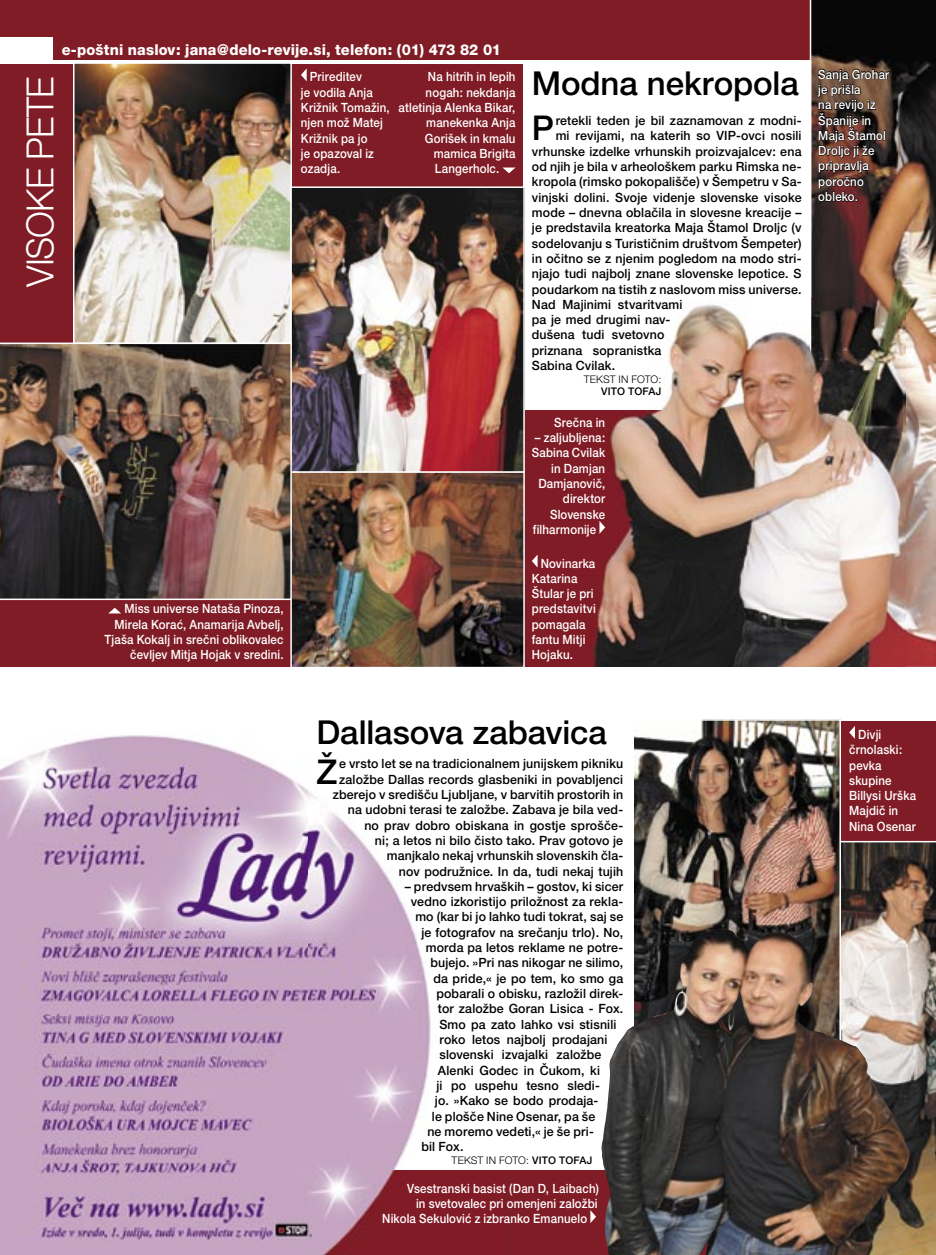
<style>
.page{position:relative;width:936px;height:1255px;background:#fff}
.page>*{position:absolute;margin:0;border:0;box-sizing:border-box;transform-origin:0 0}
.t1{font:300 37.5px "Helvetica Neue";letter-spacing:-.03em;color:#fff;scale:.96 1}
.t2{font:500 34.2px "Helvetica Neue";color:#000}
.t3{font:500 33px "Helvetica Neue";letter-spacing:-.005em;color:#000}
.t4{font:800 15px "Helvetica Neue";letter-spacing:.01em;color:#fff}
.t5{font:500 12.75px/15.3px "Helvetica Neue";letter-spacing:.015em;color:#000;text-align:right}
.t6{font:500 12.75px/15.3px "Helvetica Neue";letter-spacing:.015em;color:#fff;scale:.9 1}
.t7{font:300 10.5px "Helvetica Neue";letter-spacing:.01em;color:#000}
.t8{font:500 10.5px "Helvetica Neue";letter-spacing:.015em;color:#000}
.s1{font-weight:500}
</style>
<div class="page">
<div style="left:0;top:0;width:935px;height:1254px;background:#801c25"></div>
<hr style="left:0;top:61px;width:935px;height:3px;background:#fff">
<div style="left:0;top:666px;width:935px;height:54px;background:#fff"></div>
<div style="left:523px;top:62px;width:289px;height:347px;background:#fff"></div>
<div style="left:0;top:696px;width:644px;height:473px;background:#fff"></div>
<div style="left:0;top:38px;width:53px;height:26px;background:#fff"></div>
<img style="left:0;top:735px;width:515px;height:519px">
<img style="left:840px;top:840px;width:95px;height:414px">
<img style="left:634px;top:719px;width:206px;height:209px">
<img style="left:600px;top:928px;width:310px;height:326px">
<img style="left:809px;top:0;width:126px;height:667px">
<img style="left:73px;top:63px;width:219px;height:279px">
<img style="left:579px;top:298px;width:325px;height:368px">
<img style="left:290px;top:186px;width:234px;height:285px">
<img style="left:290px;top:471px;width:234px;height:196px">
<img style="left:0;top:342px;width:292px;height:258px">
<svg style="left:849px;top:727px;width:5px;height:11px"></svg>
<svg style="left:590px;top:1210px;width:6px;height:13px"></svg>
<svg style="left:817px;top:68px;width:73px;height:134px;background:#442c23"></svg>
<svg style="left:599px;top:521px;width:6px;height:13px"></svg>
<svg style="left:109px;top:607px;width:12px;height:6px"></svg>
<svg style="left:532px;top:555px;width:5px;height:12px"></svg>
<svg style="left:301px;top:68px;width:6px;height:13px"></svg>
<svg style="left:502px;top:167px;width:13px;height:6px"></svg>
<p class="t4" style="left:62px;top:42px;width:441px">e-poštni naslov: jana@delo-revije.si, telefon: (01) 473 82 01</p>
<h1 class="t1" style="left:19px;top:287px;width:220px;rotate:-90deg">VISOKE PETE</h1>
<h3 class="t3" style="left:532px;top:64px;width:268px">Modna nekropola</h3>
<p class="t6" style="left:301px;top:69px;width:100px;text-indent:9px">Prireditev<br>je vodila Anja<br>Križnik Tomažin, njen mož Matej<br>Križnik pa jo<br>je opazoval iz ozadja.</p>
<p class="t6" style="left:428px;top:69px;width:99px">Na hitrih in lepih</p>
<p class="t6" style="left:425px;top:85px;width:101px">nogah: nekdanja</p>
<p class="t6" style="left:398px;top:100px;width:131px">atletinja Alenka Bikar,</p>
<p class="t6" style="left:426px;top:115px;width:101px">manekenka Anja</p>
<p class="t6" style="left:425px;top:130px;width:102px">Gorišek in kmalu</p>
<p class="t6" style="left:433px;top:146px;width:92px">mamica Brigita</p>
<p class="t6" style="left:435px;top:161px;width:73px">Langerholc.</p>
<h2 class="t2" style="left:532px;top:109px;width:24px">P</h2>
<p class="t5" style="left:555px;top:113px;width:247px">retekli teden je bil zaznamovan z modni-</p>
<p class="t5" style="left:555px;top:128px;width:247px">mi revijami, na katerih so VIP-ovci nosili</p>
<p class="t5" style="left:532px;top:143px;width:271px">vrhunske izdelke vrhunskih proizvajalcev: ena</p>
<p class="t5" style="left:532px;top:159px;width:271px">od njih je bila v arheološkem parku Rimska ne-</p>
<p class="t5" style="left:532px;top:174px;width:271px">kropola (rimsko pokopališče) v Šempetru v Sa-</p>
<p class="t5" style="left:532px;top:189px;width:271px">vinjski dolini. Svoje videnje slovenske visoke</p>
<p class="t5" style="left:532px;top:205px;width:271px">mode – dnevna oblačila in slovesne kreacije –</p>
<p class="t5" style="left:532px;top:220px;width:271px">je predstavila kreatorka Maja Štamol Droljc (v</p>
<p class="t5" style="left:532px;top:235px;width:271px">sodelovanju s Turističnim društvom Šempeter)</p>
<p class="t5" style="left:532px;top:251px;width:271px">in očitno se z njenim pogledom na modo stri-</p>
<p class="t5" style="left:532px;top:266px;width:271px">njajo tudi najbolj znane slovenske lepotice. S</p>
<p class="t5" style="left:532px;top:281px;width:271px">poudarkom na tistih z naslovom miss universe.</p>
<p class="t5" style="left:532px;top:297px;width:152px">Nad Majinimi stvaritvami</p>
<p class="t5" style="left:532px;top:312px;width:140px">pa je med drugimi nav-</p>
<p class="t5" style="left:532px;top:327px;width:134px">dušena tudi svetovno</p>
<p class="t5" style="left:532px;top:342px;width:131px">priznana sopranistka</p>
<p class="t5" style="left:532px;top:358px;width:85px">Sabina Cvilak.</p>
<p class="t7" style="left:584px;top:373px;width:79px">TEKST IN FOTO:</p>
<p class="t8" style="left:601px;top:385px;width:62px">VITO TOFAJ</p>
<p class="t6" style="left:104px;top:601px;width:200px;text-align:right">Miss universe Nataša Pinoza,<br>Mirela Korać, Anamarija Avbelj,<br>Tjaša Kokalj in srečni oblikovalec čevljev Mitja Hojak v sredini.</p>
<p class="t6" style="left:554px;top:414px;width:58px">Srečna in</p>
<p class="t6" style="left:534px;top:430px;width:80px">– zaljubljena:</p>
<p class="t6" style="left:531px;top:445px;width:83px">Sabina Cvilak</p>
<p class="t6" style="left:551px;top:460px;width:62px">in Damjan</p>
<p class="t6" style="left:538px;top:476px;width:76px">Damjanovič,</p>
<p class="t6" style="left:563px;top:491px;width:49px">direktor</p>
<p class="t6" style="left:550px;top:506px;width:63px">Slovenske</p>
<p class="t6" style="left:533px;top:521px;width:72px">filharmonije</p>
<p class="t6" style="left:531px;top:555px;width:73px;text-indent:9px">Novinarka<br>Katarina<br>Štular je pri predstavitvi pomagala fantu Mitji<br>Hojaku.</p>
<p class="t6" style="left:818px;top:66px;width:80px">Sanja Grohar je prišla<br>na revijo iz<br>Španije in<br>Maja Štamol<br>Droljc ji že pripravlja poročno obleko.</p>
<h3 class="t3" style="left:316px;top:713px;width:292px">Dallasova zabavica</h3>
<h2 class="t2" style="left:316px;top:751px;width:22px">Ž</h2>
<p class="t5" style="left:333px;top:756px;width:292px">e vrsto let se na tradicionalnem junijskem pikniku založbe Dallas records glasbeniki in povabljenci zberejo v središču Ljubljane, v barvitih prostorih in na udobni terasi te založbe. Zabava je bila ved&shy;no prav dobro obiskana in gostje sprošče-<br>ni; a letos ni bilo čisto tako. Prav gotovo je manjkalo nekaj vrhunskih slovenskih čla-<br>nov podružnice. In da, tudi nekaj tujih</p>
<p class="t5" style="left:405px;top:878px;width:220px">– predvsem hrvaških – gostov, ki sicer</p>
<p class="t5" style="left:411px;top:893px;width:214px">vedno izkoristijo priložnost za rekla-</p>
<p class="t5" style="left:415px;top:909px;width:209px">mo (kar bi jo lahko tudi tokrat, saj se</p>
<p class="t5" style="left:421px;top:924px;width:203px">je fotografov na srečanju trlo). No,</p>
<p class="t5" style="left:426px;top:939px;width:199px">morda pa letos reklame ne potre-</p>
<p class="t5" style="left:430px;top:955px;width:194px">bujejo. »Pri nas nikogar ne silimo,</p>
<p class="t5" style="left:433px;top:970px;width:191px">da pride,« je po tem, ko smo ga</p>
<p class="t5" style="left:436px;top:985px;width:188px">pobarali o obisku, razložil direk-</p>
<p class="t5" style="left:438px;top:1001px;width:187px">tor založbe Goran Lisica - Fox.</p>
<p class="t5" style="left:439px;top:1016px;width:178px">Smo pa zato lahko vsi stisnili</p>
<p class="t5" style="left:439px;top:1031px;width:170px">roko letos najbolj prodajani</p>
<p class="t5" style="left:439px;top:1047px;width:163px">slovenski izvajalki založbe</p>
<p class="t5" style="left:438px;top:1062px;width:164px">Alenki Godec in Čukom, ki</p>
<p class="t5" style="left:436px;top:1077px;width:165px">ji po uspehu tesno sledi-</p>
<p class="t5" style="left:435px;top:1092px;width:165px">jo. »Kako se bodo prodaja-</p>
<p class="t5" style="left:432px;top:1108px;width:165px">le plošče Nine Osenar, pa še</p>
<p class="t5" style="left:427px;top:1123px;width:168px">ne moremo vedeti,« je še pri-</p>
<p class="t5" style="left:421px;top:1138px;width:44px">bil Fox.</p>
<p class="t7" style="left:451px;top:1154px;width:142px">TEKST IN FOTO: <span class="s1">VITO TOFAJ</span></p>
<p class="t6" style="left:407px;top:1180px;width:215px">Vsestranski basist (Dan D, Laibach)</p>
<p class="t6" style="left:416px;top:1195px;width:203px">in svetovalec pri omenjeni založbi</p>
<p class="t6" style="left:382px;top:1210px;width:229px">Nikola Sekulović z izbranko Emanuelo</p>
<p class="t6" style="left:849px;top:726px;width:76px;text-indent:9px">Divji črnolaski: pevka skupine<br>Billysi Urška<br>Majdič in<br>Nina Osenar</p>
</div>
